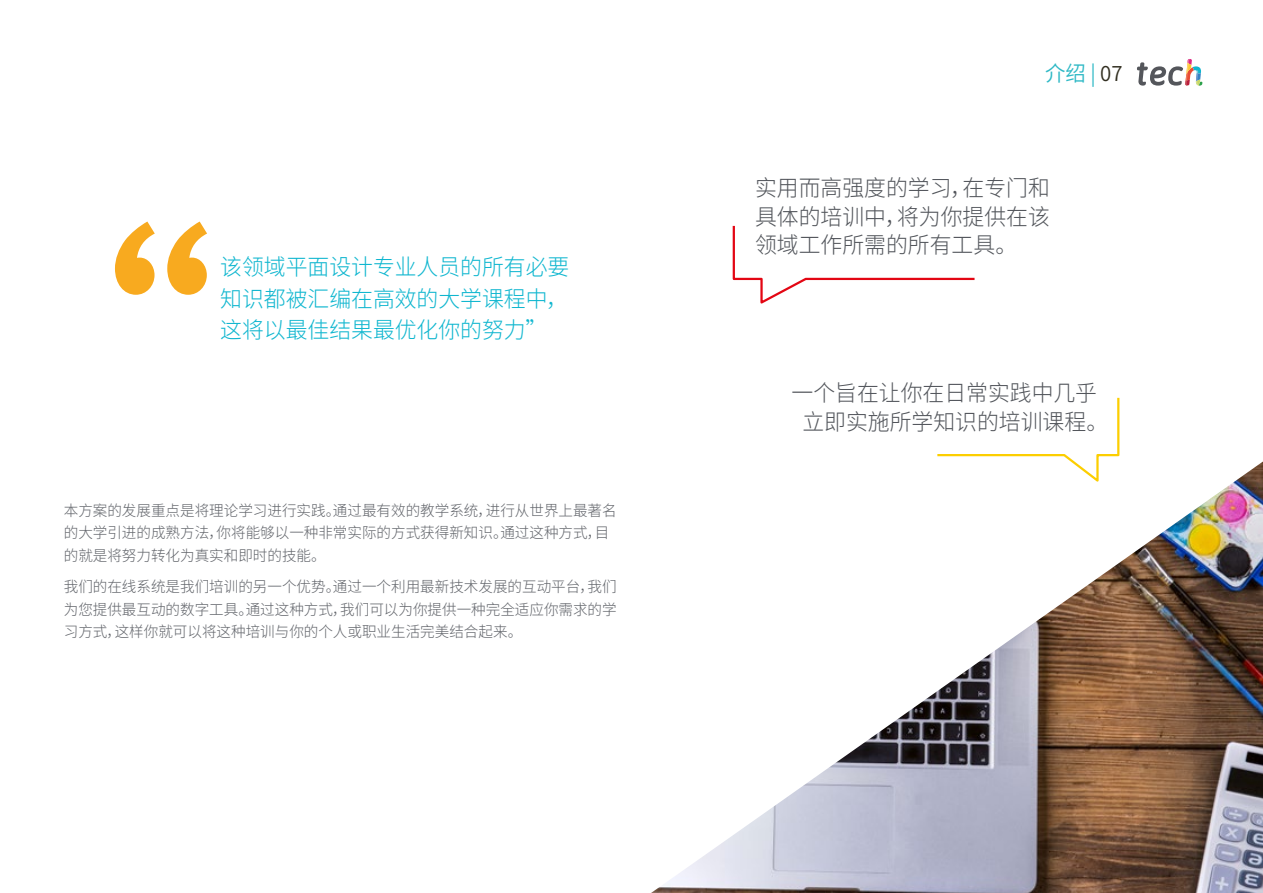
<style>
.page{position:relative;width:1263px;height:893px;background:#fff}
.page>*{position:absolute;margin:0;border:0;box-sizing:border-box;transform-origin:0 0}
.t1{font:300 22.5px/28.5px "Source Han Sans CN";color:#52555b;text-align:center}
.t2{font:300 22.5px/31.5px "Source Han Sans CN";color:#0fb6cf;text-align:justify}
.t3{font:21px "Source Han Sans CN";color:#2db8c5}
.t4{font:300 15px/22.5px "Source Han Sans CN";color:#61646a}
.s1{color:#312e20}
</style>
<div class="page">
<svg style="left:115px;top:222px;width:92px;height:73px"></svg>
<svg style="left:937px;top:397px;width:183px;height:64px"></svg>
<svg style="left:732px;top:225px;width:243px;height:79px"></svg>
<svg style="left:1137px;top:59px;width:65px;height:27px"></svg>
<img style="left:651px;top:461px;width:612px;height:432px">
<h1 class="t2" style="left:220px;top:252px;width:351px">该领域平面设计专业人员的所有必要知识都被汇编在高效的大学课程中，这将以最佳结果最优化你的努力”</h1>
<p class="t4" style="left:64px;top:500px;width:554px">本方案的发展重点是将理论学习进行实践。通过最有效的教学系统，进行从世界上最著名的大学引进的成熟方法，你将能够以一种非常实际的方式获得新知识。通过这种方式，目的就是将努力转化为真实和即时的技能。</p>
<p class="t4" style="left:64px;top:576px;width:554px;text-align:justify">我们的在线系统是我们培训的另一个优势。通过一个利用最新技术发展的互动平台，我们为您提供最互动的数字工具。通过这种方式，我们可以为你提供一种完全适应你需求的学习方式，这样你就可以将这种培训与你的个人或职业生活完美结合起来。</p>
<h2 class="t3" style="left:1045px;top:61px;width:79px">介绍 | <span class="s1">07</span></h2>
<h1 class="t1" style="left:755px;top:174px;width:296px;text-align:justify">实用而高强度的学习，在专门和具体的培训中，将为你提供在该领域工作所需的所有工具。</h1>
<h1 class="t1" style="left:791px;top:379px;width:318px">一个旨在让你在日常实践中几乎立即实施所学知识的培训课程。</h1>
</div>
